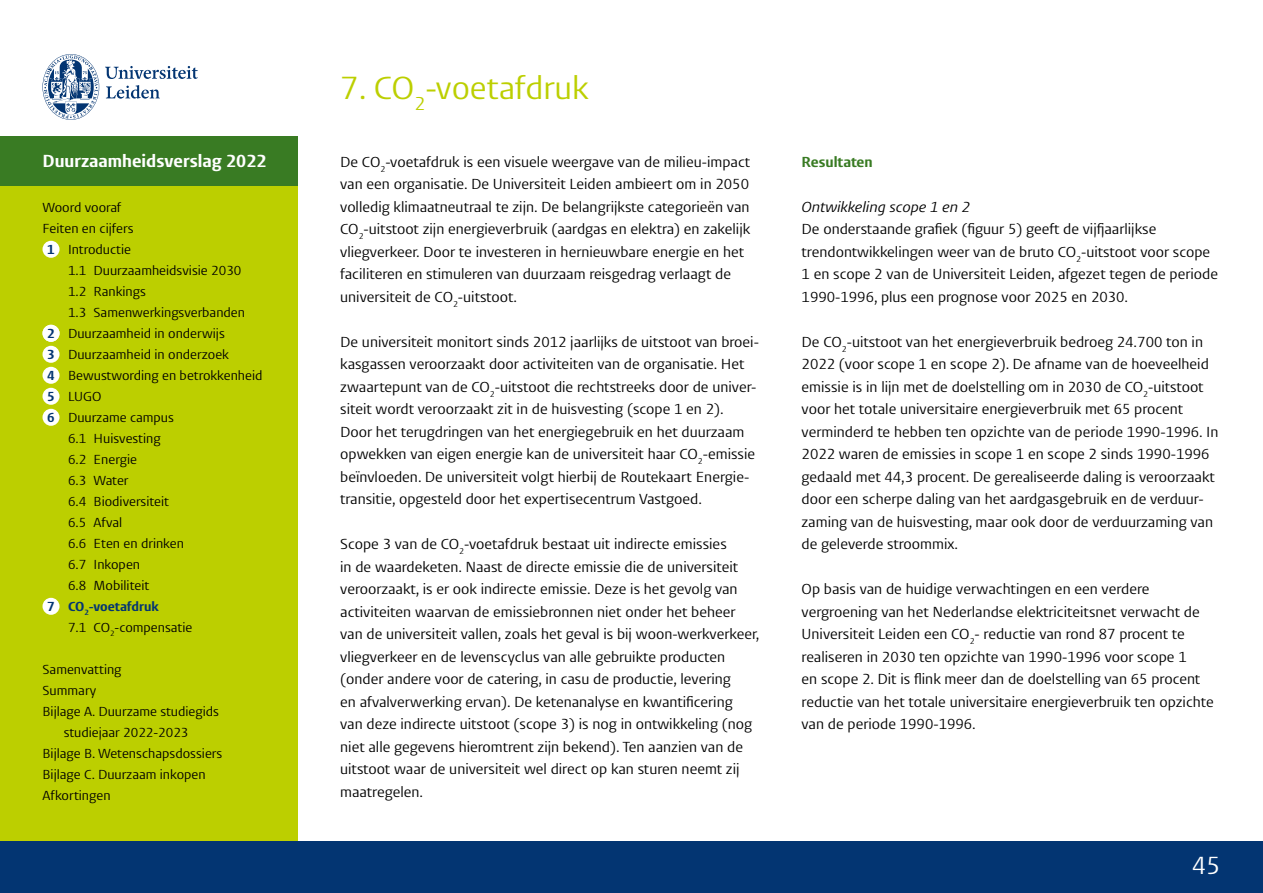
<style>
.page{position:relative;width:1263px;height:893px;background:#fff}
.page>*{position:absolute;margin:0;border:0;box-sizing:border-box;transform-origin:0 0}
.t1{font:33px "Vestula";color:#bccf00}
.t2{font:25.5px "Vestula";color:#fff}
.t3{font:300 18px "Vestula";color:#fff}
.t4{font:15px/22.5px "Vestula";color:#000}
.t5{font:italic 15px "Vestula";color:#000}
.t6{font:300 15px "Vestula";color:#397b23}
.t7{font:13.5px "Vestula";color:#000}
.t8{font:300 13.5px "Vestula";color:#033572}
.s1{font-weight:300;color:#033572}
</style>
<div class="page">
<div style="left:0;top:176px;width:298px;height:717px;background:#bccf00"></div>
<div style="left:0;top:842px;width:1263px;height:51px;background:#033572"></div>
<div style="left:0;top:136px;width:298px;height:50px;background:#397b23"></div>
<svg style="left:105px;top:66px;width:93px;height:33px"></svg>
<svg style="left:43px;top:54px;width:56px;height:66px"></svg>
<div style="left:43px;top:241px;width:17px;height:17px;background:#fff;border-radius:50%"></div>
<div style="left:43px;top:346px;width:17px;height:17px;background:#fff;border-radius:50%"></div>
<div style="left:43px;top:367px;width:17px;height:17px;background:#fff;border-radius:50%"></div>
<div style="left:43px;top:388px;width:17px;height:17px;background:#fff;border-radius:50%"></div>
<div style="left:43px;top:409px;width:17px;height:17px;background:#fff;border-radius:50%"></div>
<div style="left:43px;top:598px;width:17px;height:17px;background:#fff;border-radius:50%"></div>
<div style="left:43px;top:325px;width:17px;height:17px;background:#fff;border-radius:50%"></div>
<p class="t3" style="left:43px;top:149px;width:226px">Duurzaamheidsverslag 2022</p>
<p class="t7" style="left:43px;top:199px;width:80px">Woord vooraf</p>
<p class="t7" style="left:43px;top:220px;width:93px">Feiten en cijfers</p>
<p class="t7" style="left:47px;top:241px;width:85px"><span class="s1">1</span> Introductie</p>
<p class="t7" style="left:68px;top:262px;width:175px">1.1 Duurzaamheidsvisie 2030</p>
<p class="t7" style="left:68px;top:283px;width:79px">1.2 Rankings</p>
<p class="t7" style="left:68px;top:304px;width:179px">1.3 Samenwerkingsverbanden</p>
<p class="t7" style="left:47px;top:325px;width:179px"><span class="s1">2</span> Duurzaamheid in onderwijs</p>
<p class="t7" style="left:47px;top:346px;width:183px"><span class="s1">3</span> Duurzaamheid in onderzoek</p>
<p class="t7" style="left:47px;top:367px;width:217px"><span class="s1">4</span> Bewustwording en betrokkenheid</p>
<p class="t7" style="left:47px;top:388px;width:56px"><span class="s1">5</span> LUGO</p>
<p class="t7" style="left:47px;top:409px;width:128px"><span class="s1">6</span> Duurzame campus</p>
<p class="t7" style="left:68px;top:430px;width:94px">6.1 Huisvesting</p>
<p class="t7" style="left:68px;top:451px;width:71px">6.2 Energie</p>
<p class="t7" style="left:68px;top:472px;width:62px">6.3 Water</p>
<p class="t7" style="left:68px;top:493px;width:103px">6.4 Biodiversiteit</p>
<p class="t7" style="left:68px;top:514px;width:56px">6.5 Afval</p>
<p class="t7" style="left:68px;top:535px;width:117px">6.6 Eten en drinken</p>
<p class="t7" style="left:68px;top:556px;width:74px">6.7 Inkopen</p>
<p class="t7" style="left:68px;top:577px;width:83px">6.8 Mobiliteit</p>
<p class="t8" style="left:47px;top:598px;width:113px">7 CO<sub>2</sub>-voetafdruk</p>
<p class="t7" style="left:68px;top:619px;width:126px">7.1 CO<sub>2</sub>-compensatie</p>
<p class="t7" style="left:43px;top:661px;width:81px">Samenvatting</p>
<p class="t7" style="left:43px;top:682px;width:55px">Summary</p>
<p class="t7" style="left:43px;top:703px;width:178px">Bijlage A. Duurzame studiegids</p>
<p class="t7" style="left:64px;top:724px;width:126px">studiejaar 2022-2023</p>
<p class="t7" style="left:43px;top:745px;width:181px">Bijlage B. Wetenschapsdossiers</p>
<p class="t7" style="left:43px;top:766px;width:165px">Bijlage C. Duurzaam inkopen</p>
<p class="t7" style="left:43px;top:787px;width:70px">Afkortingen</p>
<h1 class="t1" style="left:340px;top:68px;width:250px">7. CO<sub>2</sub>-voetafdruk</h1>
<p class="t4" style="left:340px;top:150px;width:412px">De CO<sub>2</sub>-voetafdruk is een visuele weergave van de milieu-impact van een organisatie. De Universiteit Leiden ambieert om in 2050 volledig klimaatneutraal te zijn. De belangrijkste categorieën van CO<sub>2</sub>-uitstoot zijn energieverbruik (aardgas en elektra) en zakelijk vliegverkeer. Door te investeren in hernieuwbare energie en het faciliteren en stimuleren van duurzaam reisgedrag verlaagt de universiteit de CO<sub>2</sub>-uitstoot.</p>
<p class="t4" style="left:340px;top:330px;width:420px">De universiteit monitort sinds 2012 jaarlijks de uitstoot van broei&shy;kasgassen veroorzaakt door activiteiten van de organisatie. Het zwaartepunt van de CO<sub>2</sub>-uitstoot die rechtstreeks door de univer&shy;siteit wordt veroorzaakt zit in de huisvesting (scope 1 en 2).<br>Door het terugdringen van het energiegebruik en het duurzaam opwekken van eigen energie kan de universiteit haar CO<sub>2</sub>-emissie beïnvloeden. De universiteit volgt hierbij de Routekaart Energie&shy;transitie, opgesteld door het expertisecentrum Vastgoed.</p>
<p class="t4" style="left:340px;top:533px;width:421px">Scope 3 van de CO<sub>2</sub>-voetafdruk bestaat uit indirecte emissies<br>in de waardeketen. Naast de directe emissie die de universiteit veroorzaakt, is er ook indirecte emissie. Deze is het gevolg van activiteiten waarvan de emissiebronnen niet onder het beheer van de universiteit vallen, zoals het geval is bij woon-werkverkeer, vliegverkeer en de levenscyclus van alle gebruikte producten (onder andere voor de catering, in casu de productie, levering<br>en afvalverwerking ervan). De ketenanalyse en kwantificering<br>van deze indirecte uitstoot (scope 3) is nog in ontwikkeling (nog niet alle gegevens hieromtrent zijn bekend). Ten aanzien van de uitstoot waar de universiteit wel direct op kan sturen neemt zij maatregelen.</p>
<p class="t6" style="left:801px;top:152px;width:73px">Resultaten</p>
<p class="t5" style="left:801px;top:197px;width:170px">Ontwikkeling scope 1 en 2</p>
<p class="t4" style="left:801px;top:218px;width:418px">De onderstaande grafiek (figuur 5) geeft de vijfjaarlijkse trendontwikkelingen weer van de bruto CO<sub>2</sub>-uitstoot voor scope 1 en scope 2 van de Universiteit Leiden, afgezet tegen de periode 1990-1996, plus een prognose voor 2025 en 2030.</p>
<p class="t4" style="left:801px;top:330px;width:418px">De CO<sub>2</sub>-uitstoot van het energieverbruik bedroeg 24.700 ton in 2022 (voor scope 1 en scope 2). De afname van de hoeveelheid emissie is in lijn met de doelstelling om in 2030 de CO<sub>2</sub>-uitstoot voor het totale universitaire energieverbruik met 65 procent verminderd te hebben ten opzichte van de periode 1990-1996. In 2022 waren de emissies in scope 1 en scope 2 sinds 1990-1996 gedaald met 44,3 procent. De gerealiseerde daling is veroorzaakt door een scherpe daling van het aardgasgebruik en de verduur&shy;zaming van de huisvesting, maar ook door de verduurzaming van de geleverde stroommix.</p>
<p class="t4" style="left:801px;top:578px;width:414px">Op basis van de huidige verwachtingen en een verdere vergroening van het Nederlandse elektriciteitsnet verwacht de Universiteit Leiden een CO<sub>2</sub>- reductie van rond 87 procent te realiseren in 2030 ten opzichte van 1990-1996 voor scope 1<br>en scope 2. Dit is flink meer dan de doelstelling van 65 procent reductie van het totale universitaire energieverbruik ten opzichte van de periode 1990-1996.</p>
<h2 class="t2" style="left:1192px;top:849px;width:30px">45</h2>
</div>
